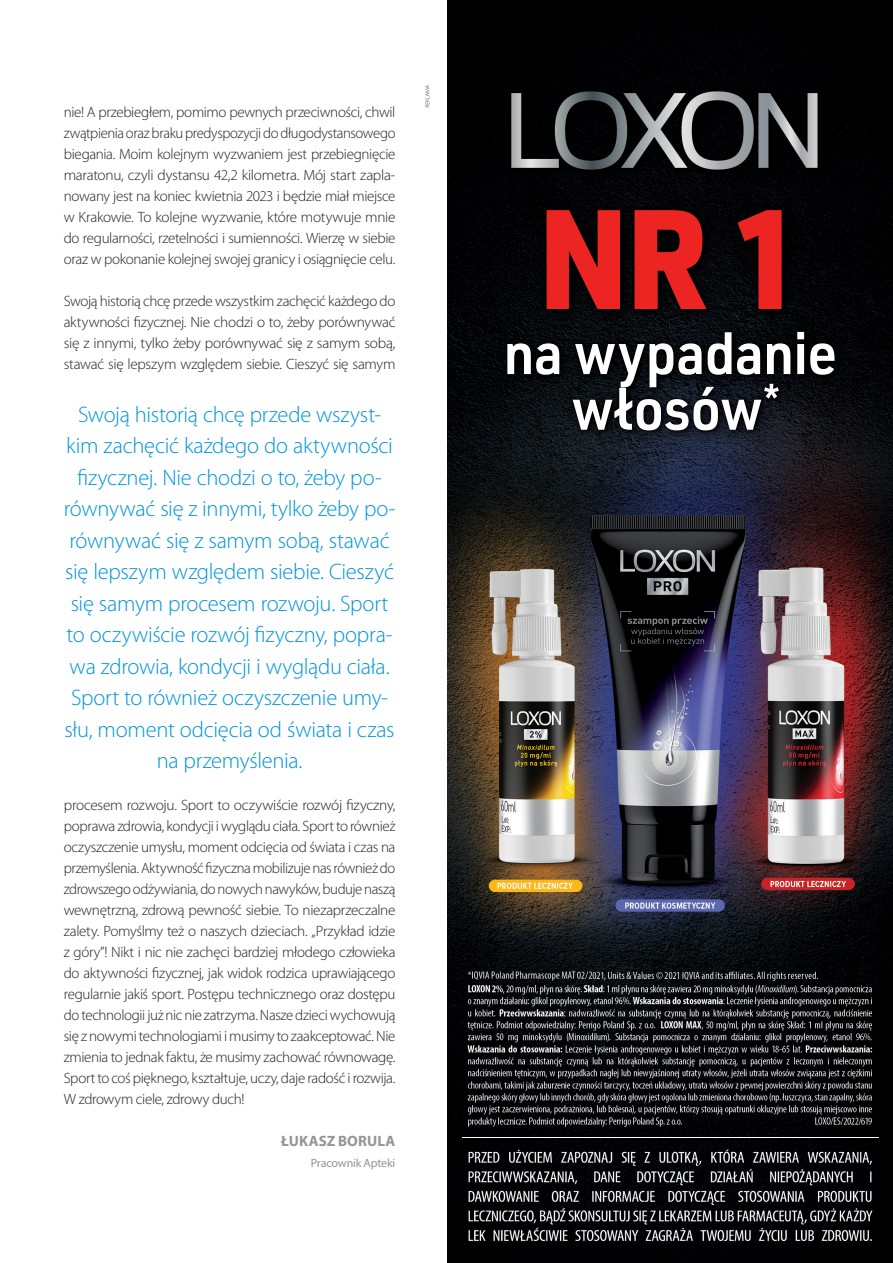
<style>
.page{position:relative;width:893px;height:1263px;background:#fff}
.page>*{position:absolute;margin:0;border:0;box-sizing:border-box;transform-origin:0 0}
.CIEKAWOSTKA_TEKST{font:300 22.5px/31.5px "Myriad Pro";letter-spacing:-.01em;color:#0095d9;text-align:center}
.t1{font:300 15px/21px "Myriad Pro";letter-spacing:-.02em;color:#231f20;text-align:justify}
.AUTOR{font:700 15px "Myriad Pro";letter-spacing:.005em;color:#939598}
.Stanowisko{font:12px "Myriad Pro";letter-spacing:-.015em;color:#939598}
</style>
<div class="page">
<img style="left:448px;top:0;width:445px;height:1263px">
<img style="left:615px;top:899px;width:110px;height:13px;border-radius:6px">
<img style="left:761px;top:878px;width:94px;height:12px">
<img style="left:489px;top:880px;width:93px;height:12px">
<img style="left:547px;top:210px;width:235px;height:99px">
<img style="left:507px;top:332px;width:327px;height:59px">
<img style="left:462px;top:1137px;width:417px;height:1px">
<svg style="left:425px;top:85px;width:4px;height:22px"></svg>
<p class="t1" style="left:64px;top:102px;width:333px">nie! A przebiegłem, pomimo pewnych przeciwności, chwil zwątpienia oraz braku predyspozycji do długodystansowego biegania. Moim kolejnym wyzwaniem jest przebiegnięcie maratonu, czyli dystansu 42,2 kilometra. Mój start zapla&shy;nowany jest na koniec kwietnia 2023 i będzie miał miejsce w Krakowie. To kolejne wyzwanie, które motywuje mnie do regularności, rzetelności i sumienności. Wierzę w siebie oraz w pokonanie kolejnej swojej granicy i osiągnięcie celu.</p>
<p class="t1" style="left:64px;top:291px;width:333px">Swoją historią chcę przede wszystkim zachęcić każdego do aktywności fizycznej. Nie chodzi o to, żeby porównywać się z innymi, tylko żeby porównywać się z samym sobą, stawać się lepszym względem siebie. Cieszyć się samym</p>
<p class="CIEKAWOSTKA_TEKST" style="left:64px;top:399px;width:333px">Swoją historią chcę przede wszyst&shy;kim zachęcić każdego do aktywności fizycznej. Nie chodzi o to, żeby po&shy;równywać się z innymi, tylko żeby po&shy;równywać się z samym sobą, stawać się lepszym względem siebie. Cieszyć się samym procesem rozwoju. Sport to oczywiście rozwój fizyczny, popra&shy;wa zdrowia, kondycji i wyglądu ciała.<br>Sport to również oczyszczenie umy&shy;słu, moment odcięcia od świata i czas na przemyślenia.</p>
<p class="t1" style="left:64px;top:795px;width:333px">procesem rozwoju. Sport to oczywiście rozwój fizyczny, poprawa zdrowia, kondycji i wyglądu ciała. Sport to również oczyszczenie umysłu, moment odcięcia od świata i czas na przemyślenia. Aktywność fizyczna mobilizuje nas również do zdrowszego odżywiania, do nowych nawyków, buduje naszą wewnętrzną, zdrową pewność siebie. To niezaprzeczalne zalety. Pomyślmy też o naszych dzieciach. „Przykład idzie z góry”! Nikt i nic nie zachęci bardziej młodego człowieka do aktywności fizycznej, jak widok rodzica uprawiającego regularnie jakiś sport. Postępu technicznego oraz dostępu do technologii już nic nie zatrzyma. Nasze dzieci wychowują się z nowymi technologiami i musimy to zaakceptować. Nie zmienia to jednak faktu, że musimy zachować równowagę.<br>Sport to coś pięknego, kształtuje, uczy, daje radość i rozwija.<br>W zdrowym ciele, zdrowy duch!</p>
<p class="AUTOR" style="left:281px;top:1131px;width:116px">ŁUKASZ BORULA</p>
<p class="Stanowisko" style="left:311px;top:1156px;width:86px">Pracownik Apteki</p>
</div>
